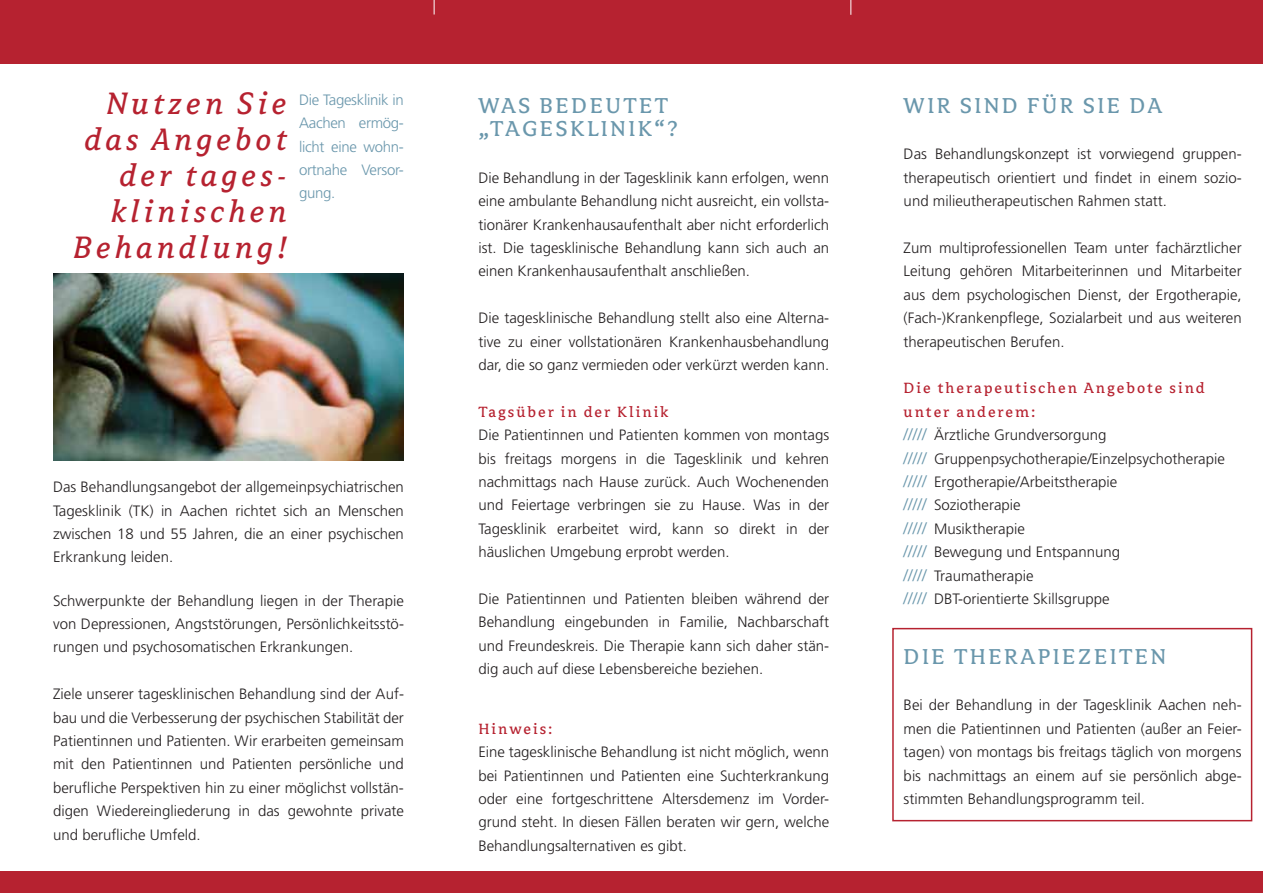
<style>
.page{position:relative;width:1263px;height:893px;background:#fff}
.page>*{position:absolute;margin:0;border:0;box-sizing:border-box;transform-origin:0 0}
.t1{font:italic 34.5px/36px "Avance OT";letter-spacing:.12em;color:#b62230;text-align:right}
.t2{font:24px/23.4px "Avance OT";letter-spacing:.1em;color:#6a97ac}
.t3{font:16.5px/23.4px "Avance OT";letter-spacing:.12em;color:#b62230}
.t4{font:300 15px/23.4px "Frutiger LT Std";color:#231f20;text-align:justify}
.t5{font:300 15px/23.4px "Frutiger LT Std";letter-spacing:-.02em;color:#6a97ac;text-align:justify}
.s1{font-size:16.5px;color:#6a97ac}
</style>
<div class="page">
<div style="left:0;top:0;width:1263px;height:64px;background:#b62230"></div>
<div style="left:0;top:872px;width:1263px;height:21px;background:#b62230"></div>
<svg style="left:434px;top:0;width:1px;height:15px"></svg>
<svg style="left:850px;top:0;width:1px;height:15px"></svg>
<img style="left:53px;top:274px;width:351px;height:186px">
<div style="left:892px;top:628px;width:360px;height:193px;border:2px solid #b62230"></div>
<h1 class="t1" style="left:73px;top:86px;width:215px">Nutzen Sie das Angebot der tages&shy;klinischen<br>Behandlung!</h1>
<h2 class="t2" style="left:904px;top:94px;width:260px">WIR SIND FÜR SIE DA</h2>
<p class="t5" style="left:299px;top:88px;width:106px">Die Tagesklinik in Aachen ermög&shy;licht eine wohn&shy;ortnahe Versor&shy;gung.</p>
<h2 class="t2" style="left:478px;top:94px;width:201px">WAS BEDEUTET „TAGESKLINIK“?</h2>
<p class="t4" style="left:478px;top:166px;width:352px">Die Behandlung in der Tagesklinik kann erfolgen, wenn eine ambulante Behandlung nicht ausreicht, ein vollsta&shy;tionärer Krankenhausaufenthalt aber nicht erforderlich ist. Die tagesklinische Behandlung kann sich auch an einen Krankenhausaufenthalt anschließen.</p>
<p class="t4" style="left:478px;top:307px;width:352px">Die tagesklinische Behandlung stellt also eine Alterna&shy;tive zu einer vollstationären Krankenhausbehandlung dar, die so ganz vermieden oder verkürzt werden kann.</p>
<p class="t3" style="left:478px;top:401px;width:191px">Tagsüber in der Klinik</p>
<p class="t4" style="left:478px;top:424px;width:352px">Die Patientinnen und Patienten kommen von montags bis freitags morgens in die Tagesklinik und kehren nachmittags nach Hause zurück. Auch Wochenenden und Feiertage verbringen sie zu Hause. Was in der Tagesklinik erarbeitet wird, kann so direkt in der häuslichen Umgebung erprobt werden.</p>
<p class="t4" style="left:478px;top:587px;width:352px">Die Patientinnen und Patienten bleiben während der Behandlung eingebunden in Familie, Nachbarschaft und Freundeskreis. Die Therapie kann sich daher stän&shy;dig auch auf diese Lebensbereiche beziehen.</p>
<p class="t4" style="left:904px;top:143px;width:340px">Das Behandlungskonzept ist vorwiegend gruppen&shy;therapeutisch orientiert und findet in einem sozio&shy;und milieutherapeutischen Rahmen statt.</p>
<p class="t4" style="left:904px;top:236px;width:340px">Zum multiprofessionellen Team unter fachärztlicher Leitung gehören Mitarbeiterinnen und Mitarbeiter aus dem psychologischen Dienst, der Ergotherapie, (Fach-)Krankenpflege, Sozialarbeit und aus weiteren therapeutischen Berufen.</p>
<p class="t3" style="left:904px;top:377px;width:302px">Die therapeutischen Angebote sind unter anderem:</p>
<p class="t4" style="left:904px;top:424px;width:323px;text-align:left"><span class="s1">/////</span> Ärztliche Grundversorgung<br><span class="s1">/////</span> Gruppenpsychotherapie/Einzelpsychotherapie <span class="s1">/////</span> Ergotherapie/Arbeitstherapie<br><span class="s1">/////</span> Soziotherapie<br><span class="s1">/////</span> Musiktherapie<br><span class="s1">/////</span> Bewegung und Entspannung<br><span class="s1">/////</span> Traumatherapie<br><span class="s1">/////</span> D BT-orientierte Skillsgruppe</p>
<p class="t4" style="left:53px;top:476px;width:352px">Das Behandlungsangebot der allgemeinpsychiatrischen Tagesklinik (TK) in Aachen richtet sich an Menschen zwischen 18 und 55 Jahren, die an einer psychischen Erkrankung leiden.</p>
<p class="t4" style="left:53px;top:589px;width:352px">Schwerpunkte der Behandlung liegen in der Therapie von Depressionen, Angststörungen, Persönlichkeitsstö&shy;rungen und psychosomatischen Erkrankungen.</p>
<p class="t4" style="left:53px;top:683px;width:352px">Ziele unserer tagesklinischen Behandlung sind der Auf&shy;bau und die Verbesserung der psychischen Stabilität der Patientinnen und Patienten. Wir erarbeiten gemeinsam mit den Patientinnen und Patienten persönliche und berufliche Perspektiven hin zu einer möglichst vollstän&shy;digen Wiedereingliederung in das gewohnte private und berufliche Umfeld.</p>
<h2 class="t2" style="left:904px;top:645px;width:264px">DIE THERAPIEZEITEN</h2>
<p class="t4" style="left:904px;top:694px;width:340px">Bei der Behandlung in der Tagesklinik Aachen neh&shy;men die Patientinnen und Patienten (außer an Feier&shy;tagen) von montags bis freitags täglich von morgens bis nachmittags an einem auf sie persönlich abge&shy;stimmten Behandlungsprogramm teil.</p>
<p class="t3" style="left:478px;top:718px;width:75px">Hinweis:</p>
<p class="t4" style="left:478px;top:741px;width:352px">Eine tagesklinische Behandlung ist nicht möglich, wenn bei Patientinnen und Patienten eine Suchterkrankung oder eine fortgeschrittene Altersdemenz im Vorder&shy;grund steht. In diesen Fällen beraten wir gern, welche Behandlungsalternativen es gibt.</p>
</div>
